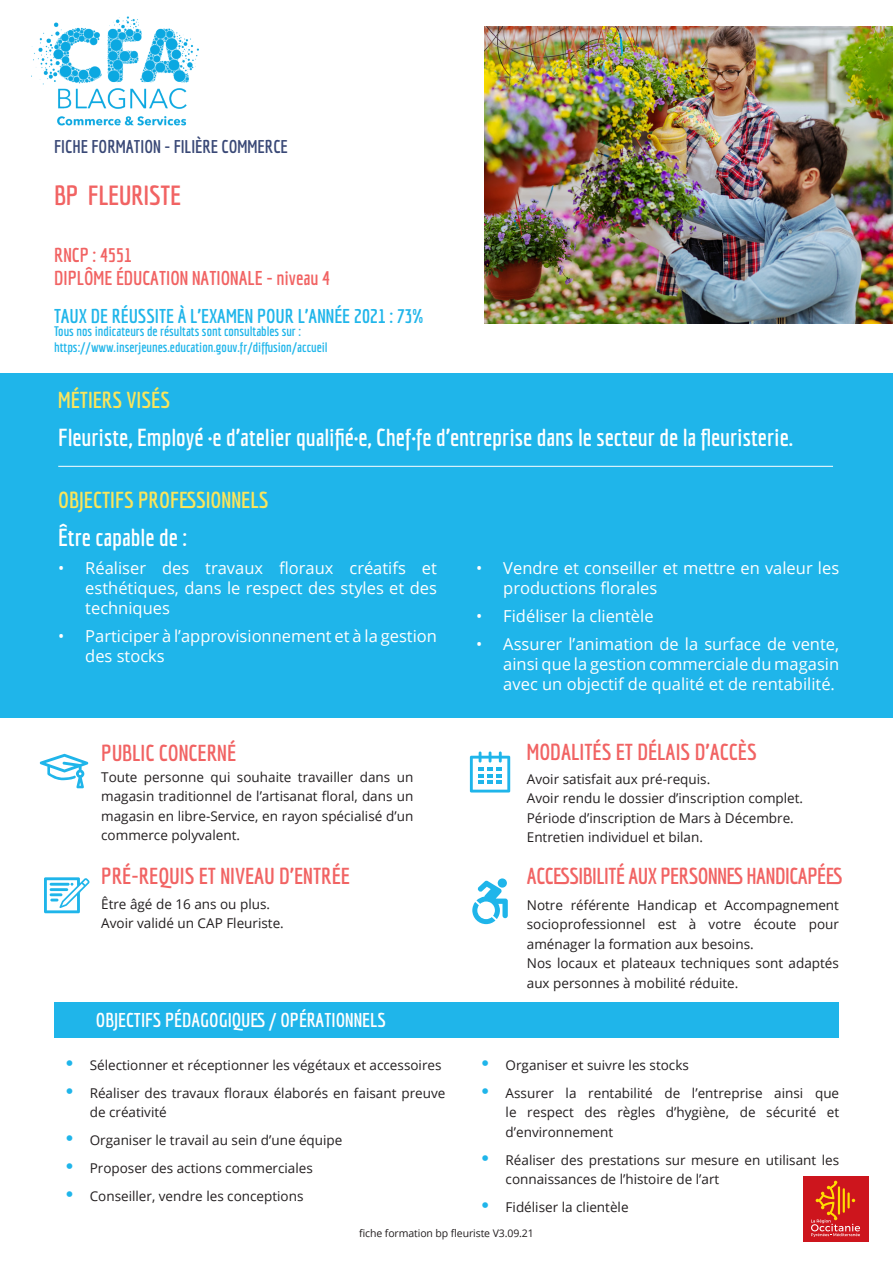
<style>
.page{position:relative;width:893px;height:1263px;background:#fff}
.page>*{position:absolute;margin:0;border:0;box-sizing:border-box;transform-origin:0 0}
.t1{font:700 27px "Economica";letter-spacing:-.01em;color:#f16363}
.t2{font:700 24px "Economica";color:#fff}
.t3{font:700 22.5px "Economica";color:#f16363}
.t4{font:700 22.5px "Economica";letter-spacing:-.02em;color:#f16363}
.t5{font:700 22.5px "Economica";color:#fbe55b}
.t6{font:700 19.5px "Economica";color:#f16363}
.t7{font:700 19.5px "Economica";color:#1fb5ea}
.t8{font:700 19.5px "Economica";color:#fff}
.t9{font:700 18px "Economica";color:#394876}
.t10{font:16.5px/19.8px "Open Sans";color:#fff}
.t11{font:13.5px/19.5px "Open Sans";color:#231f20;text-align:justify}
.t12{font:700 13.5px "Economica";color:#1fb5ea}
.t13{font:10.5px "Open Sans";letter-spacing:-.01em;color:#231f20}
.s1{font-family:"Futura";font-weight:700;font-size:18px;color:#1fb5ea}
</style>
<div class="page">
<img style="left:485px;top:26px;width:408px;height:297px">
<div style="left:0;top:373px;width:893px;height:345px;background:#1fb5ea"></div>
<div style="left:54px;top:1002px;width:785px;height:35px;background:#1fb5ea"></div>
<img style="left:32px;top:16px;width:167px;height:110px">
<svg style="left:40px;top:754px;width:48px;height:34px"></svg>
<svg style="left:470px;top:751px;width:40px;height:41px"></svg>
<svg style="left:472px;top:880px;width:36px;height:44px"></svg>
<svg style="left:44px;top:877px;width:46px;height:36px"></svg>
<hr style="left:58px;top:466px;width:775px;height:1px;background:#fff">
<div style="left:803px;top:1176px;width:65px;height:66px;background:#cd151d"></div>
<svg style="left:811px;top:1181px;width:49px;height:56px"></svg>
<p class="t9" style="left:54px;top:136px;width:235px">FICHE FORMATION - FILIÈRE COMMERCE</p>
<p class="t1" style="left:54px;top:180px;width:128px">BP FLEURISTE</p>
<p class="t6" style="left:54px;top:244px;width:79px">RNCP : 4551</p>
<p class="t6" style="left:54px;top:267px;width:278px">DIPLÔME ÉDUCATION NATIONALE - niveau 4</p>
<p class="t7" style="left:54px;top:304px;width:371px">TAUX DE RÉUSSITE À L’EXAMEN POUR L’ANNÉE 2021 : 73%</p>
<p class="t12" style="left:54px;top:323px;width:249px">Tous nos indicateurs de résultats sont consultables sur :</p>
<p class="t12" style="left:54px;top:339px;width:275px">https://www.inserjeunes.education.gouv.fr/diffusion/accueil</p>
<p class="t5" style="left:58px;top:387px;width:113px">MÉTIERS VISÉS</p>
<p class="t2" style="left:58px;top:424px;width:736px">Fleuriste, Employé ·e d’atelier qualifié·e, Chef·fe d’entreprise dans le secteur de la fleuristerie.</p>
<p class="t5" style="left:58px;top:487px;width:212px">OBJECTIFS PROFESSIONNELS</p>
<p class="t2" style="left:58px;top:524px;width:130px">Être capable de :</p>
<p class="t10" style="left:85px;top:558px;width:353px;text-align:justify;text-indent:-27px">• Réaliser des travaux floraux créatifs et esthétiques, dans le respect des styles et des techniques</p>
<p class="t10" style="left:85px;top:626px;width:353px;text-indent:-27px">• Participer à l’approvisionnement et à la gestion des stocks</p>
<p class="t10" style="left:503px;top:558px;width:337px;text-indent:-27px">• Vendre et conseiller et mettre en valeur les productions florales</p>
<p class="t10" style="left:476px;top:606px;width:179px">• Fidéliser la clientèle</p>
<p class="t10" style="left:503px;top:634px;width:337px;text-align:justify;text-indent:-27px">• Assurer l’animation de la surface de vente, ainsi que la gestion commerciale du magasin avec un objectif de qualité et de rentabilité.</p>
<p class="t3" style="left:101px;top:740px;width:136px">PUBLIC CONCERNÉ</p>
<p class="t3" style="left:527px;top:738px;width:231px">MODALITÉS ET DÉLAIS D’ACCÈS</p>
<p class="t11" style="left:101px;top:767px;width:314px">Toute personne qui souhaite travailler dans un magasin traditionnel de l’artisanat floral, dans un magasin en libre-Service, en rayon spécialisé d’un commerce polyvalent.</p>
<p class="t11" style="left:527px;top:769px;width:185px">Avoir satisfait aux pré-requis.</p>
<p class="t11" style="left:527px;top:788px;width:278px">Avoir rendu le dossier d’inscription complet.</p>
<p class="t11" style="left:527px;top:808px;width:269px">Période d’inscription de Mars à Décembre.</p>
<p class="t11" style="left:527px;top:827px;width:178px">Entretien individuel et bilan.</p>
<p class="t3" style="left:101px;top:863px;width:250px">PRÉ-REQUIS ET NIVEAU D’ENTRÉE</p>
<p class="t4" style="left:527px;top:863px;width:317px">ACCESSIBILITÉ AUX PERSONNES HANDICAPÉES</p>
<p class="t11" style="left:101px;top:893px;width:170px">Être âgé de 16 ans ou plus.</p>
<p class="t11" style="left:101px;top:913px;width:184px">Avoir validé un CAP Fleuriste.</p>
<p class="t8" style="left:96px;top:1008px;width:291px">OBJECTIFS PÉDAGOGIQUES / OPÉRATIONNELS</p>
<p class="t11" style="left:63px;top:1055px;width:380px"><span class="s1">•</span> Sélectionner et réceptionner les végétaux et accessoires</p>
<p class="t11" style="left:90px;top:1083px;width:357px;text-indent:-27px"><span class="s1">•</span> Réaliser des travaux floraux élaborés en faisant preuve de créativité</p>
<p class="t11" style="left:63px;top:1130px;width:281px"><span class="s1">•</span> Organiser le travail au sein d’une équipe</p>
<p class="t11" style="left:63px;top:1158px;width:252px"><span class="s1">•</span> Proposer des actions commerciales</p>
<p class="t11" style="left:63px;top:1186px;width:242px"><span class="s1">•</span> Conseiller, vendre les conceptions</p>
<p class="t11" style="left:527px;top:894px;width:314px">Notre référente Handicap et Accompagnement socioprofessionnel est à votre écoute pour aménager la formation aux besoins.</p>
<p class="t11" style="left:527px;top:953px;width:314px">Nos locaux et plateaux techniques sont adaptés aux personnes à mobilité réduite.</p>
<p class="t11" style="left:479px;top:1055px;width:212px"><span class="s1">•</span> Organiser et suivre les stocks</p>
<p class="t11" style="left:506px;top:1083px;width:335px;text-indent:-27px"><span class="s1">•</span> Assurer la rentabilité de l’entreprise ainsi que le respect des règles d’hygiène, de sécurité et d’environnement</p>
<p class="t11" style="left:506px;top:1150px;width:335px;text-indent:-27px"><span class="s1">•</span> Réaliser des prestations sur mesure en utilisant les connaissances de l’histoire de l’art</p>
<p class="t11" style="left:479px;top:1197px;width:151px"><span class="s1">•</span> Fidéliser la clientèle</p>
<p class="t13" style="left:359px;top:1225px;width:176px">fiche formation bp fleuriste V3.09.21</p>
</div>
